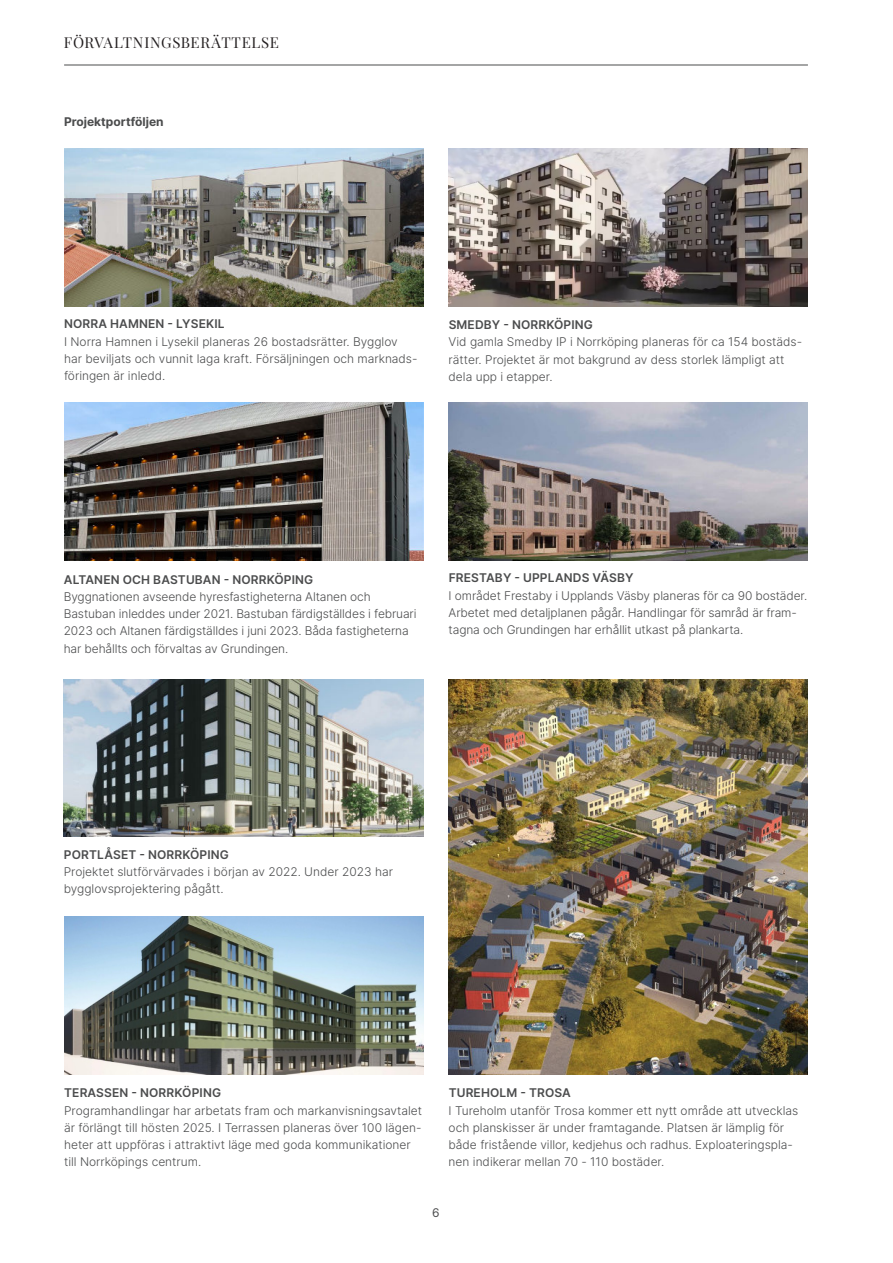
<style>
.page{position:relative;width:893px;height:1263px;background:#fff}
.page>*{position:absolute;margin:0;border:0;box-sizing:border-box;transform-origin:0 0}
.t1{font:15px "Playfair Display";letter-spacing:.045em;color:#231f20}
.t2{font:300 12px/17.2px "Inter";color:#4b4c4d}
.t3{font:600 12px "Inter";letter-spacing:.01em;color:#4b4c4d}
.t4{font:700 12px "Inter";color:#4b4c4d}
.t5{font:12px "Inter";color:#4b4c4d}
</style>
<div class="page">
<img style="left:64px;top:917px;width:359px;height:157px">
<img style="left:449px;top:679px;width:359px;height:395px">
<img style="left:449px;top:403px;width:359px;height:157px">
<img style="left:449px;top:148px;width:359px;height:158px">
<img style="left:64px;top:679px;width:359px;height:158px">
<img style="left:64px;top:403px;width:359px;height:157px">
<hr style="left:64px;top:65px;width:744px;height:1px;background:#4b4c4d">
<img style="left:64px;top:148px;width:359px;height:158px">
<p class="t1" style="left:64px;top:34px;width:216px">FÖRVALTNINGSBERÄTTELSE</p>
<p class="t4" style="left:64px;top:114px;width:101px">Projektportföljen</p>
<p class="t3" style="left:64px;top:316px;width:162px">NORRA HAMNEN - LYSEKIL</p>
<p class="t2" style="left:64px;top:332px;width:355px">I Norra Hamnen i Lysekil planeras 26 bostadsrätter. Bygglov har beviljats och vunnit laga kraft. Försäljningen och marknads&shy;föringen är inledd.</p>
<p class="t3" style="left:449px;top:317px;width:146px">SMEDBY - NORRKÖPING</p>
<p class="t2" style="left:449px;top:333px;width:355px">Vid gamla Smedby IP i Norrköping planeras för ca 154 bostäds&shy;rätter. Projektet är mot bakgrund av dess storlek lämpligt att dela upp i etapper.</p>
<p class="t3" style="left:64px;top:572px;width:251px">ALTANEN OCH BASTUBAN - NORRKÖPING</p>
<p class="t2" style="left:64px;top:588px;width:354px">Byggnationen avseende hyresfastigheterna Altanen och Bastuban inleddes under 2021. Bastuban färdigställdes i februari 2023 och Altanen färdigställdes i juni 2023. Båda fastigheterna har behållts och förvaltas av Grundingen.</p>
<p class="t3" style="left:449px;top:571px;width:186px">FRESTABY - UPPLANDS VÄSBY</p>
<p class="t2" style="left:449px;top:587px;width:360px">I området Frestaby i Upplands Väsby planeras för ca 90 bostäder.<br>Arbetet med detaljplanen pågår. Handlingar för samråd är fram&shy;tagna och Grundingen har erhållit utkast på plankarta.</p>
<p class="t3" style="left:64px;top:847px;width:167px">PORTLÅSET - NORRKÖPING</p>
<p class="t2" style="left:64px;top:863px;width:331px">Projektet slutförvärvades i början av 2022. Under 2023 har bygglovsprojektering pågått.</p>
<p class="t3" style="left:64px;top:1085px;width:158px">TERASSEN - NORRKÖPING</p>
<p class="t2" style="left:64px;top:1101px;width:359px">Programhandlingar har arbetats fram och markanvisningsavtalet är förlängt till hösten 2025. I Terrassen planeras över 100 lägen&shy;heter att uppföras i attraktivt läge med goda kommunikationer till Norrköpings centrum.</p>
<p class="t3" style="left:449px;top:1085px;width:124px">TUREHOLM - TROSA</p>
<p class="t2" style="left:449px;top:1101px;width:351px">I Tureholm utanför Trosa kommer ett nytt område att utvecklas och planskisser är under framtagande. Platsen är lämplig för både fristående villor, kedjehus och radhus. Exploateringspla&shy;nen indikerar mellan 70 - 110 bostäder.</p>
<p class="t5" style="left:432px;top:1205px;width:9px">6</p>
</div>
